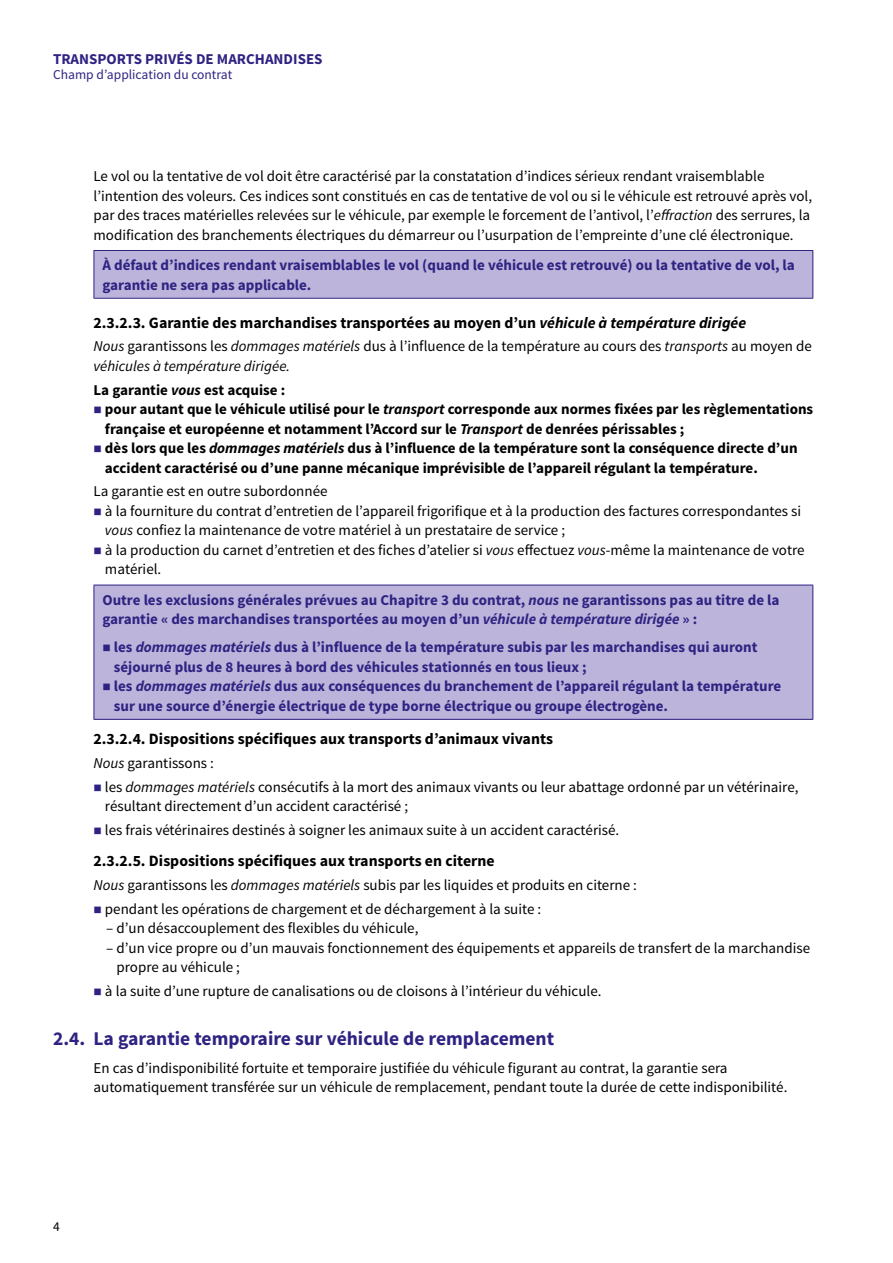
<style>
.page{position:relative;width:893px;height:1263px;background:#fff}
.page>*{position:absolute;margin:0;border:0;box-sizing:border-box;transform-origin:0 0}
.t1{font:700 19.5px "Source Sans Pro";color:#2e2382}
.t2{font:700 15.75px "Source Sans Pro";color:#000}
.t3{font:15px/19.5px "Source Sans Pro";color:#000}
.t4{font:700 15px/19.5px "Source Sans Pro";color:#2e2382}
.t5{font:700 15px/19.5px "Source Sans Pro";color:#000}
.t6{font:13.5px "Source Sans Pro";color:#2e2382}
.t7{font:13.5px "Source Sans Pro";color:#000}
.s1{font-style:italic}
.s2{color:#2e2382}
</style>
<div class="page">
<div style="left:94px;top:250px;width:719px;height:48px;background:#bcb4da"></div>
<hr style="left:94px;top:250px;width:719px;height:1px;background:#2e2382">
<hr style="left:94px;top:251px;width:1px;height:47px;background:#2e2382">
<hr style="left:812px;top:251px;width:1px;height:47px;background:#2e2382">
<hr style="left:94px;top:298px;width:719px;height:1px;background:#2e2382">
<div style="left:94px;top:585px;width:719px;height:134px;background:#bcb4da"></div>
<hr style="left:94px;top:585px;width:719px;height:1px;background:#2e2382">
<hr style="left:94px;top:585px;width:1px;height:134px;background:#2e2382">
<hr style="left:812px;top:585px;width:1px;height:134px;background:#2e2382">
<hr style="left:94px;top:719px;width:719px;height:1px;background:#2e2382">
<p class="t4" style="left:53px;top:50px;width:271px">TRANSPORTS PRIVÉS DE MARCHANDISES</p>
<p class="t6" style="left:53px;top:67px;width:181px">Champ d’application du contrat</p>
<p class="t3" style="left:94px;top:167px;width:720px">Le vol ou la tentative de vol doit être caractérisé par la constatation d’indices sérieux rendant vraisemblable l’intention des voleurs. Ces indices sont constitués en cas de tentative de vol ou si le véhicule est retrouvé après vol, par des traces matérielles relevées sur le véhicule, par exemple le forcement de l’antivol, l’<span class="s1">effraction</span> des serrures, la modification des branchements électriques du démarreur ou l’usurpation de l’empreinte d’une clé électronique.</p>
<p class="t4" style="left:102px;top:256px;width:694px">À défaut d’indices rendant vraisemblables le vol (quand le véhicule est retrouvé) ou la tentative de vol, la garantie ne sera pas applicable.</p>
<p class="t2" style="left:94px;top:312px;width:654px">2.3.2.3. Garantie des marchandises transportées au moyen d’un <span class="s1">véhicule à température dirigée</span></p>
<p class="t3" style="left:94px;top:337px;width:720px"><span class="s1">Nous</span> garantissons les <span class="s1">dommages matériels</span> dus à l’influence de la température au cours des <span class="s1">transports</span> au moyen de <span class="s1">véhicules à température dirigée.</span></p>
<p class="t5" style="left:94px;top:380px;width:193px">La garantie <span class="s1">vous</span> est acquise :</p>
<p class="t5" style="left:105px;top:400px;width:710px;text-indent:-11px"><span class="s2">■</span> pour autant que le véhicule utilisé pour le <span class="s1">transport</span> corresponde aux normes fixées par les règlementations française et européenne et notamment l’Accord sur le <span class="s1">Transport</span> de denrées périssables ;</p>
<p class="t5" style="left:105px;top:439px;width:694px;text-indent:-11px"><span class="s2">■</span> dès lors que les <span class="s1">dommages matériels</span> dus à l’influence de la température sont la conséquence directe d’un accident caractérisé ou d’une panne mécanique imprévisible de l’appareil régulant la température.</p>
<p class="t3" style="left:94px;top:482px;width:236px">La garantie est en outre subordonnée</p>
<p class="t3" style="left:105px;top:501px;width:698px;text-indent:-11px"><span class="s2">■</span> à la fourniture du contrat d’entretien de l’appareil frigorifique et à la production des factures correspondantes si <span class="s1">vous</span> confiez la maintenance de votre matériel à un prestataire de service ;</p>
<p class="t3" style="left:105px;top:540px;width:701px;text-indent:-11px"><span class="s2">■</span> à la production du carnet d’entretien et des fiches d’atelier si <span class="s1">vous</span> effectuez <span class="s1">vous</span>-même la maintenance de votre matériel.</p>
<p class="t4" style="left:102px;top:591px;width:679px">Outre les exclusions générales prévues au Chapitre 3 du contrat, <span class="s1">nous</span> ne garantissons pas au titre de la garantie « des marchandises transportées au moyen d’un <span class="s1">véhicule à température dirigée</span> » :</p>
<p class="t4" style="left:114px;top:638px;width:645px;text-indent:-11px">■ les <span class="s1">dommages matériels</span> dus à l’influence de la température subis par les marchandises qui auront séjourné plus de 8 heures à bord des véhicules stationnés en tous lieux ;</p>
<p class="t4" style="left:114px;top:677px;width:669px;text-indent:-11px">■ les <span class="s1">dommages matériels</span> dus aux conséquences du branchement de l’appareil régulant la température sur une source d’énergie électrique de type borne électrique ou groupe électrogène.</p>
<p class="t2" style="left:94px;top:729px;width:461px">2.3.2.4. Dispositions spécifiques aux transports d’animaux vivants</p>
<p class="t3" style="left:94px;top:754px;width:122px"><span class="s1">Nous</span> garantissons :</p>
<p class="t3" style="left:105px;top:777px;width:695px;text-indent:-11px"><span class="s2">■</span> les <span class="s1">dommages matériels</span> consécutifs à la mort des animaux vivants ou leur abattage ordonné par un vétérinaire, résultant directement d’un accident caractérisé ;</p>
<p class="t3" style="left:94px;top:821px;width:527px"><span class="s2">■</span> les frais vétérinaires destinés à soigner les animaux suite à un accident caractérisé.</p>
<p class="t2" style="left:94px;top:851px;width:403px">2.3.2.5. Dispositions spécifiques aux transports en citerne</p>
<p class="t3" style="left:94px;top:875px;width:545px"><span class="s1">Nous</span> garantissons les <span class="s1">dommages matériels</span> subis par les liquides et produits en citerne :</p>
<p class="t3" style="left:94px;top:899px;width:449px"><span class="s2">■</span> pendant les opérations de chargement et de déchargement à la suite :</p>
<p class="t3" style="left:106px;top:918px;width:314px">– d’un désaccouplement des flexibles du véhicule,</p>
<p class="t3" style="left:117px;top:938px;width:695px;text-indent:-10px">– d’un vice propre ou d’un mauvais fonctionnement des équipements et appareils de transfert de la marchandise propre au véhicule ;</p>
<p class="t3" style="left:94px;top:981px;width:509px"><span class="s2">■</span> à la suite d’une rupture de canalisations ou de cloisons à l’intérieur du véhicule.</p>
<h1 class="t1" style="left:53px;top:1026px;width:503px">2.4. La garantie temporaire sur véhicule de remplacement</h1>
<p class="t3" style="left:94px;top:1058px;width:695px">En cas d’indisponibilité fortuite et temporaire justifiée du véhicule figurant au contrat, la garantie sera automatiquement transférée sur un véhicule de remplacement, pendant toute la durée de cette indisponibilité.</p>
<p class="t7" style="left:53px;top:1218px;width:8px">4</p>
</div>
